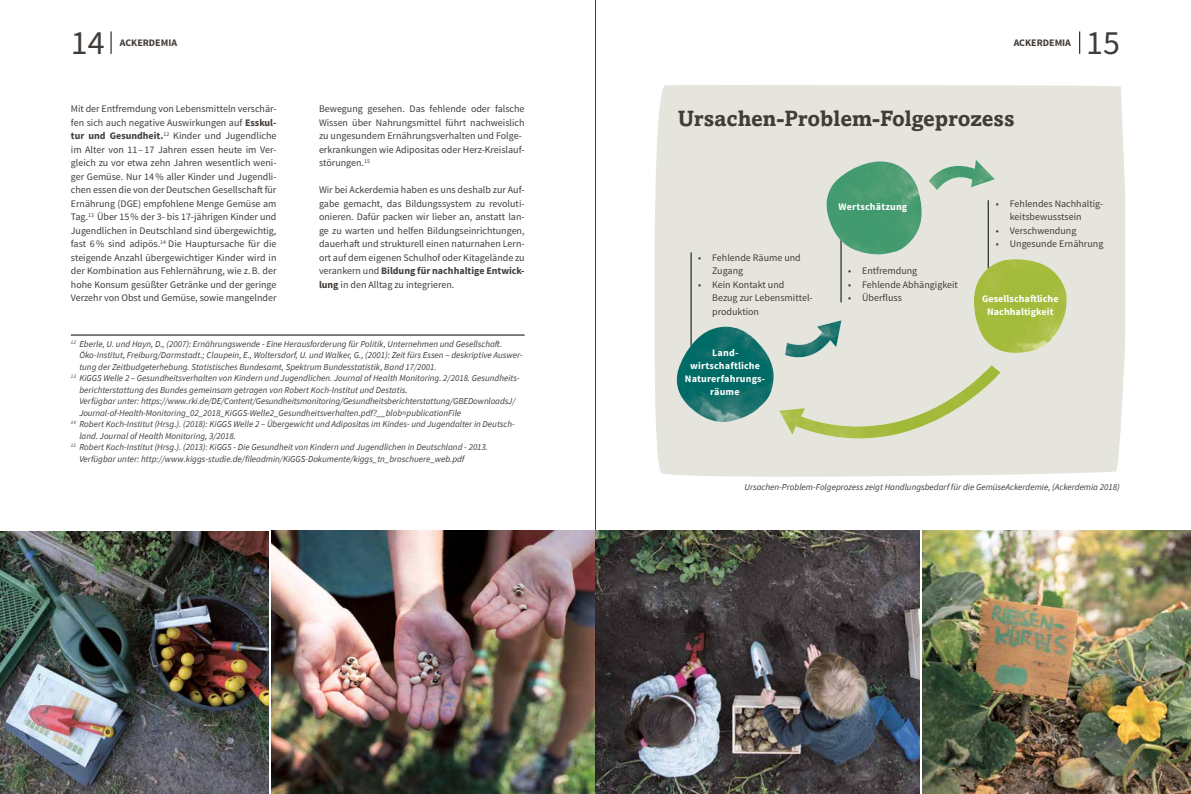
<style>
.page{position:relative;width:1191px;height:794px;background:#fff}
.page>*{position:absolute;margin:0;border:0;box-sizing:border-box;transform-origin:0 0}
.t1{font:34px "Source Sans Pro";color:#413c38}
.t2{font:700 22px "Amasis MT Pro";color:#413c38}
.t3{font:10px/13.5px "Source Sans Pro";color:#413c38}
.t4{font:700 10px/13px "Source Sans Pro";letter-spacing:.01em;color:#fff;text-align:center}
.t5{font:700 10px "Source Sans Pro";color:#413c38}
.t6{font:italic 9px "Source Sans Pro";color:#413c38}
.s1{font-weight:700}
</style>
<div class="page">
<hr style="left:595px;top:0;width:1px;height:794px;background:#413c38">
<div style="left:654px;top:85px;width:471px;height:392px;background:#e5e5de"></div>
<svg style="left:676px;top:158px;width:390px;height:314px;background:#d2dbc7"></svg>
<img style="left:676px;top:327px;width:100px;height:96px">
<hr style="left:71px;top:335px;width:453px;height:1px;background:#000">
<img style="left:271px;top:531px;width:648px;height:263px">
<img style="left:0;top:531px;width:269px;height:263px">
<img style="left:922px;top:531px;width:269px;height:263px">
<svg style="left:1079px;top:31px;width:1px;height:23px"></svg>
<svg style="left:111px;top:31px;width:1px;height:23px"></svg>
<h1 class="t1" style="left:71px;top:21px;width:35px">14</h1>
<h1 class="t1" style="left:1086px;top:21px;width:35px">15</h1>
<p class="t5" style="left:120px;top:36px;width:59px">ACKERDEMIA</p>
<p class="t5" style="left:1013px;top:36px;width:59px">ACKERDEMIA</p>
<p class="t3" style="left:71px;top:102px;width:207px;text-align:justify">Mit der Entfremdung von Lebensmitteln verschär&shy;fen sich auch negative Auswirkungen auf <span class="s1">Esskul&shy;tur und Gesundheit.</span><sup>12</sup> Kinder und Jugendliche im Alter von 11– 17 Jahren essen heute im Ver&shy;gleich zu vor etwa zehn Jahren wesentlich weni&shy;ger Gemüse. Nur 14% aller Kinder und Jugendli&shy;chen essen die von der Deutschen Gesellschaft für Ernährung (DGE) empfohlene Menge Gemüse am Tag.<sup>13</sup> Über 15% der 3- bis 17-jährigen Kinder und Jugendlichen in Deutschland sind übergewichtig, fast 6% sind adipös.<sup>14</sup> Die Hauptursache für die steigende Anzahl übergewichtiger Kinder wird in der Kombination aus Fehlernährung, wie z.B. der hohe Konsum gesüßter Getränke und der geringe Verzehr von Obst und Gemüse, sowie mangelnder</p>
<p class="t3" style="left:319px;top:102px;width:207px">Bewegung gesehen. Das fehlende oder falsche Wissen über Nahrungsmittel führt nachweislich zu ungesundem Ernährungsverhalten und Folge&shy;erkrankungen wie Adipositas oder Herz-Kreislauf&shy;störungen.<sup>15</sup></p>
<p class="t3" style="left:319px;top:183px;width:207px;text-align:justify">Wir bei Ackerdemia haben es uns deshalb zur Auf&shy;gabe gemacht, das Bildungssystem zu revoluti&shy;onieren. Dafür packen wir lieber an, anstatt lan&shy;ge zu warten und helfen Bildungseinrichtungen, dauerhaft und strukturell einen naturnahen Lern&shy;ort auf dem eigenen Schulhof oder Kitagelände zu verankern und <span class="s1">Bildung für nachhaltige Entwick&shy;lung</span> in den Alltag zu integrieren.</p>
<p class="t6" style="left:71px;top:338px;width:433px"><sup>12</sup> Eberle, U. und Hayn, D., (2007): Ernährungswende - Eine Herausforderung für Politik, Unternehmen und Gesellschaft.</p>
<p class="t6" style="left:79px;top:350px;width:445px">Öko-Institut, Freiburg/Darmstadt.; Claupein, E., Woltersdorf, U. und Walker, G., (2001): Zeit fürs Essen – deskriptive Auswer-</p>
<p class="t6" style="left:79px;top:361px;width:359px">tung der Zeitbudgeterhebung. Statistisches Bundesamt, Spektrum Bundesstatistik, Band 17/2001.</p>
<p class="t6" style="left:71px;top:373px;width:450px"><sup>13</sup> KiGGS Welle 2 – Gesundheitsverhalten von Kindern und Jugendlichen. Journal of Health Monitoring. 2/2018. Gesundheits-</p>
<p class="t6" style="left:79px;top:384px;width:330px">berichterstattung des Bundes gemeinsam getragen von Robert Koch-Institut und Destatis.</p>
<p class="t6" style="left:79px;top:396px;width:437px">Verfügbar unter: https://www.rki.de/DE/Content/Gesundheitsmonitoring/Gesundheitsberichterstattung/GBEDownloadsJ/</p>
<p class="t6" style="left:79px;top:407px;width:383px">Journal-of-Health-Monitoring_02_2018_KiGGS-Welle2_Gesundheitsverhalten.pdf?__blob=publicationFile</p>
<p class="t6" style="left:71px;top:419px;width:445px"><sup>14</sup> Robert Koch-Institut (Hrsg.). (2018): KiGGS Welle 2 – Übergewicht und Adipositas im Kindes- und Jugendalter in Deutsch-</p>
<p class="t6" style="left:79px;top:430px;width:158px">land. Journal of Health Monitoring, 3/2018.</p>
<p class="t6" style="left:71px;top:442px;width:419px"><sup>15</sup> Robert Koch-Institut (Hrsg.). (2013): KiGGS - Die Gesundheit von Kindern und Jugendlichen in Deutschland - 2013.</p>
<p class="t6" style="left:79px;top:453px;width:386px">Verfügbar unter: http://www.kiggs-studie.de/fileadmin/KiGGS-Dokumente/kiggs_tn_broschuere_web.pdf</p>
<h2 class="t2" style="left:677px;top:105px;width:338px">Ursachen-Problem-Folgeprozess</h2>
<p class="t3" style="left:712px;top:251px;width:90px;text-indent:-14px">• Fehlende Räume und<br>Zugang</p>
<p class="t3" style="left:712px;top:278px;width:102px;text-indent:-14px">• Kein Kontakt und<br>Bezug zur Lebensmittel&shy;produktion</p>
<p class="t4" style="left:685px;top:346px;width:84px;rotate:1deg">Land&shy;wirtschaftliche<br>Naturerfahrungs&shy;räume</p>
<p class="t4" style="left:838px;top:201px;width:70px">Wertschätzung</p>
<p class="t3" style="left:1010px;top:197px;width:95px;text-indent:-14px">• Fehlendes Nachhaltig&shy;keitsbewusstsein</p>
<p class="t3" style="left:995px;top:224px;width:82px">• Verschwendung</p>
<p class="t3" style="left:995px;top:237px;width:109px">• Ungesunde Ernährung</p>
<p class="t3" style="left:848px;top:264px;width:71px">• Entfremdung</p>
<p class="t3" style="left:848px;top:278px;width:111px">• Fehlende Abhängigkeit</p>
<p class="t3" style="left:848px;top:291px;width:55px">• Überfluss</p>
<p class="t4" style="left:982px;top:292px;width:78px">Gesellschaftliche<br>Nachhaltigkeit</p>
<p class="t6" style="left:744px;top:481px;width:377px">Ursachen-Problem-Folgeprozess zeigt Handlungsbedarf für die GemüseAckerdemie, (Ackerdemia 2018)</p>
</div>
